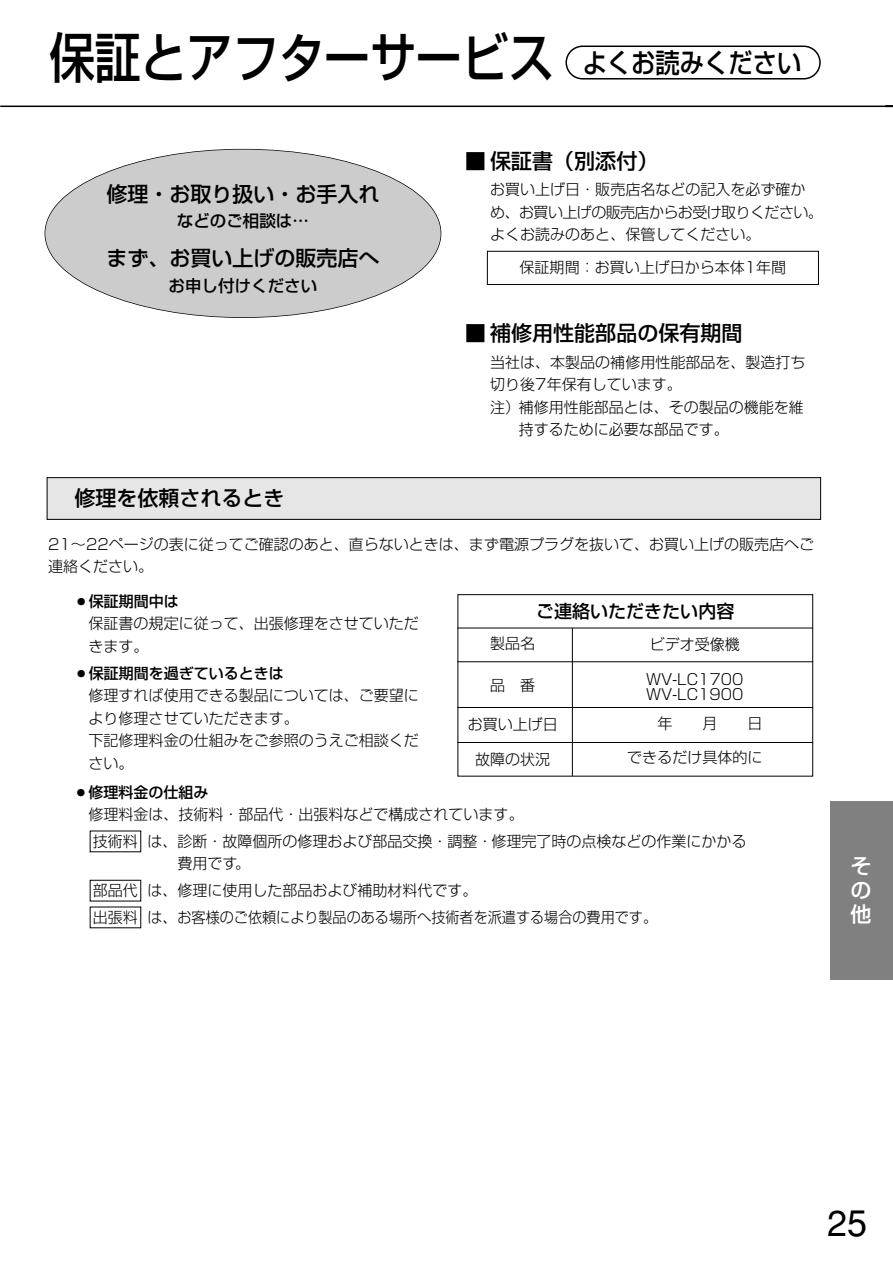
<style>
.page{position:relative;width:893px;height:1263px;background:#fff}
.page>*{position:absolute;margin:0;border:0;box-sizing:border-box;transform-origin:0 0}
.t1{font:500 54px "Shin Go";color:#000;scale:.85 1}
.t2{font:36px "Helvetica";color:#000}
.t3{font:500 27px "Shin Go";color:#000;scale:.9 1}
.t4{font:500 21px "Shin Go";color:#000}
.t5{font:500 21px/24px "Shin Go";color:#fff;text-align:justify}
.t6{font:500 18px "Shin Go";color:#000}
.t7{font:500 16.5px "Shin Go";color:#000}
.t8{font:300 15px/22.5px "Shin Go";color:#000}
.s1{font-weight:500}
</style>
<div class="page">
<hr style="left:0;top:106px;width:892px;height:1px;background:#000">
<div style="left:830px;top:801px;width:62px;height:178px;background:#808080"></div>
<div style="left:45px;top:150px;width:395px;height:167px;background:#ccc;border-radius:50%"></div>
<div style="left:487px;top:251px;width:331px;height:34px;border:1px solid #000"></div>
<div style="left:47px;top:478px;width:773px;height:41px;background:#e6e6e6"></div>
<div style="left:47px;top:477px;width:774px;height:43px;border:1px solid #000"></div>
<div style="left:457px;top:594px;width:356px;height:183px;border:1px solid #000"></div>
<hr style="left:457px;top:628px;width:356px;height:1px;background:#000">
<hr style="left:457px;top:661px;width:356px;height:1px;background:#000">
<hr style="left:457px;top:707px;width:356px;height:1px;background:#000">
<hr style="left:457px;top:742px;width:356px;height:1px;background:#000">
<hr style="left:572px;top:628px;width:1px;height:148px;background:#000">
<svg style="left:565px;top:46px;width:255px;height:34px"></svg>
<h1 class="t1" style="left:49px;top:38px;width:596px">保証とアフターサービス</h1>
<h3 class="t3" style="left:582px;top:52px;width:244px">よくお読みください</h3>
<h3 class="t4" style="left:106px;top:186px;width:274px">修理・お取り扱い・お手入れ</h3>
<p class="t7" style="left:177px;top:215px;width:133px">などのご相談は…</p>
<h3 class="t4" style="left:106px;top:251px;width:274px">まず、お買い上げの販売店へ</h3>
<p class="t7" style="left:169px;top:280px;width:150px">お申し付けください</p>
<h3 class="t4" style="left:74px;top:490px;width:212px">修理を依頼されるとき</h3>
<h3 class="t4" style="left:464px;top:153px;width:195px">■ 保証書（別添付）</h3>
<p class="t8" style="left:490px;top:180px;width:334px">お買い上げ日・販売店名などの記入を必ず確かめ、お買い上げの販売店からお受け取りください。よくお読みのあと、保管してください。</p>
<p class="t8" style="left:519px;top:259px;width:268px">保証期間：お買い上げ日から本体1年間</p>
<h3 class="t4" style="left:464px;top:325px;width:279px">■ 補修用性能部品の保有期間</h3>
<p class="t8" style="left:490px;top:353px;width:316px">当社は、本製品の補修用性能部品を、製造打ち</p>
<p class="t8" style="left:490px;top:375px;width:193px">切り後7年保有しています。</p>
<p class="t8" style="left:490px;top:398px;width:315px">注）補修用性能部品とは、その製品の機能を維</p>
<p class="t8" style="left:518px;top:420px;width:211px">持するために必要な部品です。</p>
<p class="t8" style="left:48px;top:535px;width:767px">21～22ページの表に従ってご確認のあと、直らないときは、まず電源プラグを抜いて、お買い上げの販売店へご連絡ください。</p>
<p class="t8" style="left:89px;top:592px;width:332px;text-indent:-15px">○<span class="s1">保証期間中は<br></span>保証書の規定に従って、出張修理をさせていただきます。</p>
<p class="t8" style="left:89px;top:664px;width:332px;text-indent:-15px">○<span class="s1">保証期間を過ぎているときは<br></span>修理すれば使用できる製品については、ご要望により修理させていただきます。<br>下記修理料金の仕組みをご参照のうえご相談ください。</p>
<p class="t6" style="left:536px;top:604px;width:199px">ご連絡いただきたい内容</p>
<p class="t8" style="left:490px;top:634px;width:46px">製品名</p>
<p class="t8" style="left:490px;top:676px;width:46px">品　番</p>
<p class="t8" style="left:468px;top:715px;width:91px">お買い上げ日</p>
<p class="t8" style="left:475px;top:750px;width:76px">故障の状況</p>
<p class="t8" style="left:649px;top:635px;width:91px">ビデオ受像機</p>
<p class="t8" style="left:646px;top:674px;width:99px;line-height:15.1px">WV-LC1700<br>WV-LC1900</p>
<p class="t8" style="left:627px;top:748px;width:136px">できるだけ具体的に</p>
<p class="t8" style="left:88px;top:783px;width:436px;text-indent:-15px">○<span class="s1">修理料金の仕組み<br></span>修理料金は、技術料・部品代・出張料などで構成されています。</p>
<p class="t8" style="left:177px;top:832px;width:570px;text-indent:-30px">は、診断・故障個所の修理および部品交換・調整・修理完了時の点検などの作業にかかる費用です。</p>
<p class="t8" style="left:93px;top:879px;width:565px;line-height:26.7px;text-indent:55px">は、修理に使用した部品および補助材料代です。<br>出張料 は、お客様のご依頼により製品のある場所へ技術者を派遣する場合の費用です。</p>
<p class="t8" style="left:93px;top:832px;width:46px">技術料</p>
<p class="t8" style="left:93px;top:881px;width:46px">部品代</p>
<h3 class="t5" style="left:850px;top:856px;width:22px">その他</h3>
<h2 class="t2" style="left:827px;top:1211px;width:42px">25</h2>
</div>
